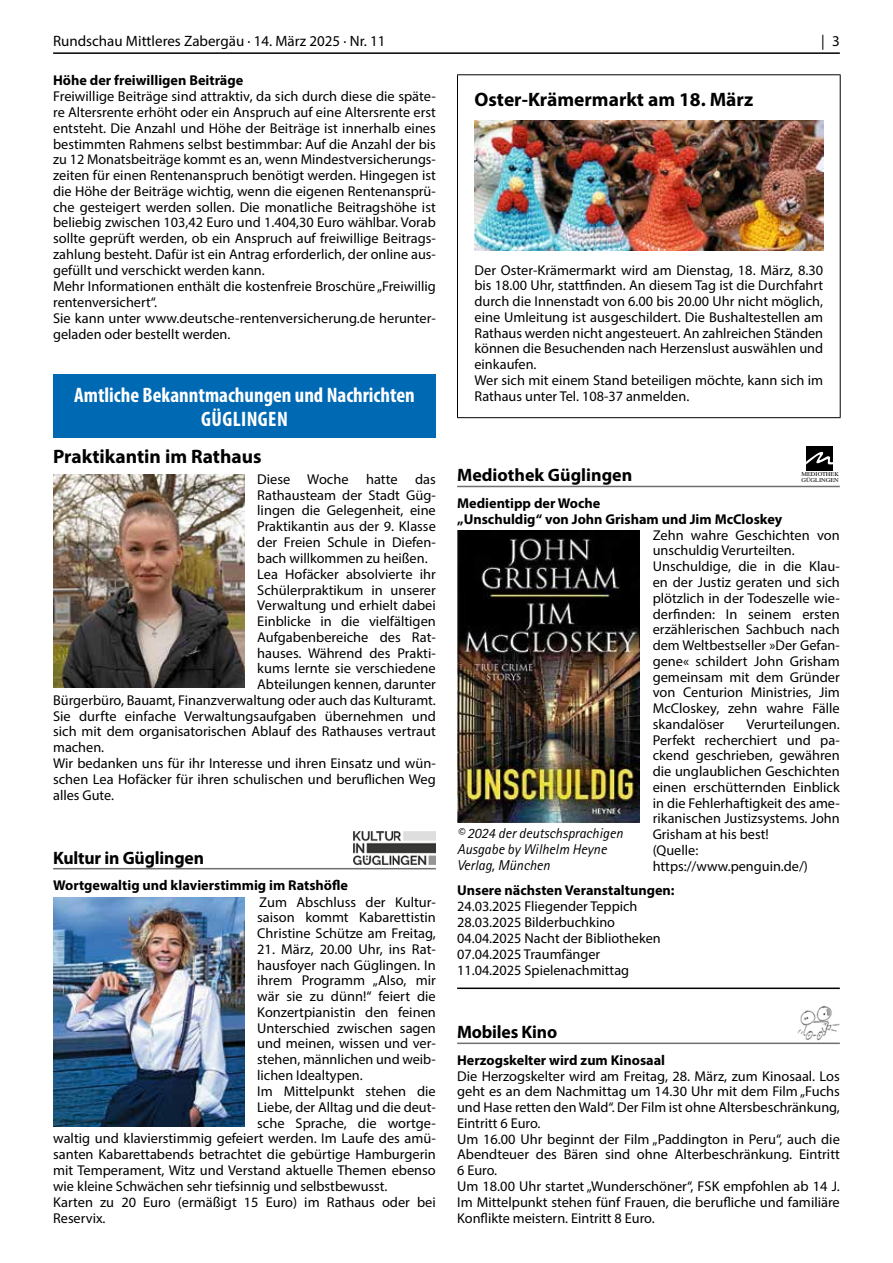
<style>
.page{position:relative;width:893px;height:1263px;background:#fff}
.page>*{position:absolute;margin:0;border:0;box-sizing:border-box;transform-origin:0 0}
.t1{font:700 condensed 21px/24px "Myriad Pro";color:#fff;text-align:center}
.t2{font:700 19.5px "Myriad Pro";color:#000}
.t3{font:700 18px "Myriad Pro";letter-spacing:-.01em;color:#000}
.t4{font:15px "Myriad Pro";color:#000}
.t5{font:14.25px/15.8px "Myriad Pro";color:#000}
.t6{font:700 14.25px/15.9px "Myriad Pro";color:#000}
.t7{font:italic 14.25px/15.8px "Rotis Sans Serif W1 G";color:#000}
.t8{font:5.85px/5.8px "Times LT";color:#000;scale:1.08 1}
</style>
<div class="page">
<hr style="left:53px;top:52px;width:787px;height:2px;background:#000">
<div style="left:53px;top:374px;width:383px;height:64px;background:#0069b4"></div>
<img style="left:53px;top:475px;width:191px;height:213px">
<hr style="left:53px;top:868px;width:383px;height:1px;background:#6f6f6e">
<img style="left:353px;top:832px;width:82px;height:32px">
<img style="left:53px;top:897px;width:191px;height:230px">
<hr style="left:457px;top:987px;width:383px;height:2px;background:#000">
<hr style="left:457px;top:74px;width:384px;height:1px;background:#000">
<hr style="left:457px;top:75px;width:1px;height:342px;background:#000">
<hr style="left:840px;top:75px;width:1px;height:342px;background:#000">
<hr style="left:457px;top:417px;width:384px;height:1px;background:#000">
<img style="left:474px;top:121px;width:350px;height:129px">
<hr style="left:457px;top:486px;width:383px;height:1px;background:#6f6f6e">
<div style="left:806px;top:446px;width:27px;height:24px;background:#000"></div>
<svg style="left:806px;top:451px;width:27px;height:13px"></svg>
<img style="left:457px;top:531px;width:183px;height:292px">
<hr style="left:457px;top:1042px;width:383px;height:2px;background:#6f6f6e">
<img style="left:798px;top:1006px;width:42px;height:34px">
<p class="t4" style="left:53px;top:32px;width:334px">Rundschau Mittleres Zabergäu · 14. März 2025 · Nr. 11</p>
<p class="t4" style="left:821px;top:32px;width:20px">| 3</p>
<p class="t6" style="left:53px;top:72px;width:192px">Höhe der freiwilligen Beiträge</p>
<p class="t5" style="left:53px;top:88px;width:384px">Freiwillige Beiträge sind attraktiv, da sich durch diese die späte&shy;re Altersrente erhöht oder ein Anspruch auf eine Altersrente erst entsteht. Die Anzahl und Höhe der Beiträge ist innerhalb eines bestimmten Rahmens selbst bestimmbar: Auf die Anzahl der bis zu 12 Monatsbeiträge kommt es an, wenn Mindestversicherungs&shy;zeiten für einen Rentenanspruch benötigt werden. Hingegen ist die Höhe der Beiträge wichtig, wenn die eigenen Rentenansprü&shy;che gesteigert werden sollen. Die monatliche Beitragshöhe ist beliebig zwischen 103,42 Euro und 1.404,30 Euro wählbar. Vorab sollte geprüft werden, ob ein Anspruch auf freiwillige Beitrags&shy;zahlung besteht. Dafür ist ein Antrag erforderlich, der online aus&shy;gefüllt und verschickt werden kann.<br>Mehr Informationen enthält die kostenfreie Broschüre „Freiwillig rentenversichert“.<br>Sie kann unter www.deutsche-rentenversicherung.de herunter&shy;geladen oder bestellt werden.</p>
<h2 class="t2" style="left:474px;top:87px;width:280px">Oster-Krämermarkt am 18. März</h2>
<p class="t5" style="left:474px;top:262px;width:350px">Der Oster-Krämermarkt wird am Dienstag, 18. März, 8.30 bis 18.00 Uhr, stattfinden. An diesem Tag ist die Durchfahrt durch die Innenstadt von 6.00 bis 20.00 Uhr nicht möglich, eine Umleitung ist ausgeschildert. Die Bushaltestellen am Rathaus werden nicht angesteuert. An zahlreichen Ständen können die Besuchenden nach Herzenslust auswählen und einkaufen.<br>Wer sich mit einem Stand beteiligen möchte, kann sich im Rathaus unter Tel. 108-37 anmelden.</p>
<h1 class="t1" style="left:74px;top:382px;width:342px">Amtliche Bekanntmachungen und Nachrichten<br>GÜGLINGEN</h1>
<h2 class="t2" style="left:53px;top:444px;width:210px">Praktikantin im Rathaus</h2>
<p class="t5" style="left:257px;top:471px;width:180px">Diese Woche hatte das</p>
<p class="t5" style="left:257px;top:487px;width:180px">Rathausteam der Stadt Güg-</p>
<p class="t5" style="left:257px;top:502px;width:180px">lingen die Gelegenheit, eine</p>
<p class="t5" style="left:257px;top:518px;width:180px">Praktikantin aus der 9. Klasse</p>
<p class="t5" style="left:257px;top:534px;width:180px">der Freien Schule in Diefen-</p>
<p class="t5" style="left:257px;top:550px;width:172px">bach willkommen zu heißen.</p>
<p class="t5" style="left:257px;top:566px;width:180px">Lea Hofäcker absolvierte ihr</p>
<p class="t5" style="left:257px;top:582px;width:180px">Schülerpraktikum in unserer</p>
<p class="t5" style="left:257px;top:597px;width:180px">Verwaltung und erhielt dabei</p>
<p class="t5" style="left:257px;top:613px;width:180px">Einblicke in die vielfältigen</p>
<p class="t5" style="left:257px;top:629px;width:180px">Aufgabenbereiche des Rat-</p>
<p class="t5" style="left:257px;top:645px;width:180px">hauses. Während des Prakti-</p>
<p class="t5" style="left:257px;top:660px;width:180px">kums lernte sie verschiedene</p>
<p class="t5" style="left:257px;top:676px;width:180px">Abteilungen kennen, darunter</p>
<p class="t5" style="left:53px;top:692px;width:384px">Bürgerbüro, Bauamt, Finanzverwaltung oder auch das Kulturamt.</p>
<p class="t5" style="left:53px;top:708px;width:384px">Sie durfte einfache Verwaltungsaufgaben übernehmen und</p>
<p class="t5" style="left:53px;top:723px;width:384px">sich mit dem organisatorischen Ablauf des Rathauses vertraut</p>
<p class="t5" style="left:53px;top:739px;width:53px">machen.</p>
<p class="t5" style="left:53px;top:755px;width:384px">Wir bedanken uns für ihr Interesse und ihren Einsatz und wün-</p>
<p class="t5" style="left:53px;top:771px;width:384px">schen Lea Hofäcker für ihren schulischen und beruflichen Weg</p>
<p class="t5" style="left:53px;top:787px;width:63px">alles Gute.</p>
<p class="t3" style="left:457px;top:464px;width:177px">Mediothek Güglingen</p>
<p class="t8" style="left:801px;top:471px;width:36px">MEDIOTHEK<br>GÜGLINGEN</p>
<p class="t6" style="left:457px;top:495px;width:327px">Medientipp der Woche<br>„Unschuldig“ von John Grisham und Jim McCloskey</p>
<p class="t5" style="left:653px;top:527px;width:189px">Zehn wahre Geschichten von unschuldig Verurteilten.<br>Unschuldige, die in die Klau&shy;en der Justiz geraten und sich plötzlich in der Todeszelle wie&shy;derfinden: In seinem ersten erzählerischen Sachbuch nach dem Weltbestseller »Der Gefan&shy;gene« schildert John Grisham gemeinsam mit dem Gründer von Centurion Ministries, Jim<br>McCloskey, zehn wahre Fälle skandalöser</p>
<p class="t5" style="left:653px;top:716px;width:189px;text-indent:94px">Verurteilungen.<br>Perfekt recherchiert und pa&shy;ckend geschrieben, gewähren die unglaublichen Geschichten einen erschütternden Einblick in die Fehlerhaftigkeit des ame&shy;rikanischen Justizsystems. John<br>Grisham at his best!<br>(Quelle: https://www.penguin.de/)</p>
<p class="t6" style="left:457px;top:882px;width:219px">Unsere nächsten Veranstaltungen:</p>
<p class="t5" style="left:457px;top:898px;width:205px">24.03.2025 Fliegender Teppich<br>28.03.2025 Bilderbuchkino<br>04.04.2025 Nacht der Bibliotheken<br>07.04.2025 Traumfänger<br>11.04.2025 Spielenachmittag</p>
<p class="t7" style="left:457px;top:826px;width:167px">© 2024 der deutschsprachigen<br>Ausgabe by Wilhelm Heyne<br>Verlag, München</p>
<p class="t3" style="left:53px;top:846px;width:152px">Kultur in Güglingen</p>
<p class="t6" style="left:53px;top:877px;width:296px">Wortgewaltig und klavierstimmig im Ratshöfle</p>
<p class="t5" style="left:257px;top:894px;width:180px;text-align:justify">Zum Abschluss der Kultur&shy;saison kommt Kabarettistin Christine Schütze am Freitag,</p>
<p class="t5" style="left:257px;top:941px;width:180px">21. März, 20.00 Uhr, ins Rat-</p>
<p class="t5" style="left:257px;top:957px;width:180px">hausfoyer nach Güglingen. In</p>
<p class="t5" style="left:257px;top:972px;width:180px">ihrem Programm „Also, mir</p>
<p class="t5" style="left:257px;top:988px;width:180px">wär sie zu dünn!“ feiert die</p>
<p class="t5" style="left:257px;top:1004px;width:180px">Konzertpianistin den feinen</p>
<p class="t5" style="left:257px;top:1020px;width:180px">Unterschied zwischen sagen</p>
<p class="t5" style="left:257px;top:1035px;width:180px">und meinen, wissen und ver-</p>
<p class="t5" style="left:257px;top:1051px;width:180px">stehen, männlichen und weib-</p>
<p class="t5" style="left:257px;top:1067px;width:107px">lichen Idealtypen.</p>
<p class="t5" style="left:257px;top:1083px;width:180px">Im Mittelpunkt stehen die</p>
<p class="t5" style="left:257px;top:1099px;width:180px">Liebe, der Alltag und die deut-</p>
<p class="t5" style="left:257px;top:1115px;width:179px">sche Sprache, die wortge-</p>
<p class="t5" style="left:53px;top:1130px;width:383px">waltig und klavierstimmig gefeiert werden. Im Laufe des amü-</p>
<p class="t5" style="left:53px;top:1146px;width:384px">santen Kabarettabends betrachtet die gebürtige Hamburgerin</p>
<p class="t5" style="left:53px;top:1162px;width:384px">mit Temperament, Witz und Verstand aktuelle Themen ebenso</p>
<p class="t5" style="left:53px;top:1178px;width:336px">wie kleine Schwächen sehr tiefsinnig und selbstbewusst.</p>
<p class="t5" style="left:53px;top:1194px;width:384px">Karten zu 20 Euro (ermäßigt 15 Euro) im Rathaus oder bei</p>
<p class="t5" style="left:53px;top:1210px;width:54px">Reservix.</p>
<p class="t3" style="left:457px;top:1020px;width:102px">Mobiles Kino</p>
<p class="t6" style="left:457px;top:1051px;width:210px">Herzogskelter wird zum Kinosaal</p>
<p class="t5" style="left:457px;top:1068px;width:384px">Die Herzogskelter wird am Freitag, 28. März, zum Kinosaal. Los geht es an dem Nachmittag um 14.30 Uhr mit dem Film „Fuchs und Hase retten den Wald“. Der Film ist ohne Altersbeschränkung, Eintritt 6 Euro.<br>Um 16.00 Uhr beginnt der Film „Paddington in Peru“, auch die Abendteuer des Bären sind ohne Alterbeschränkung. Eintritt 6 Euro.<br>Um 18.00 Uhr startet „Wunderschöner“, FSK empfohlen ab 14 J.<br>Im Mittelpunkt stehen fünf Frauen, die berufliche und familiäre Konflikte meistern. Eintritt 8 Euro.</p>
</div>
